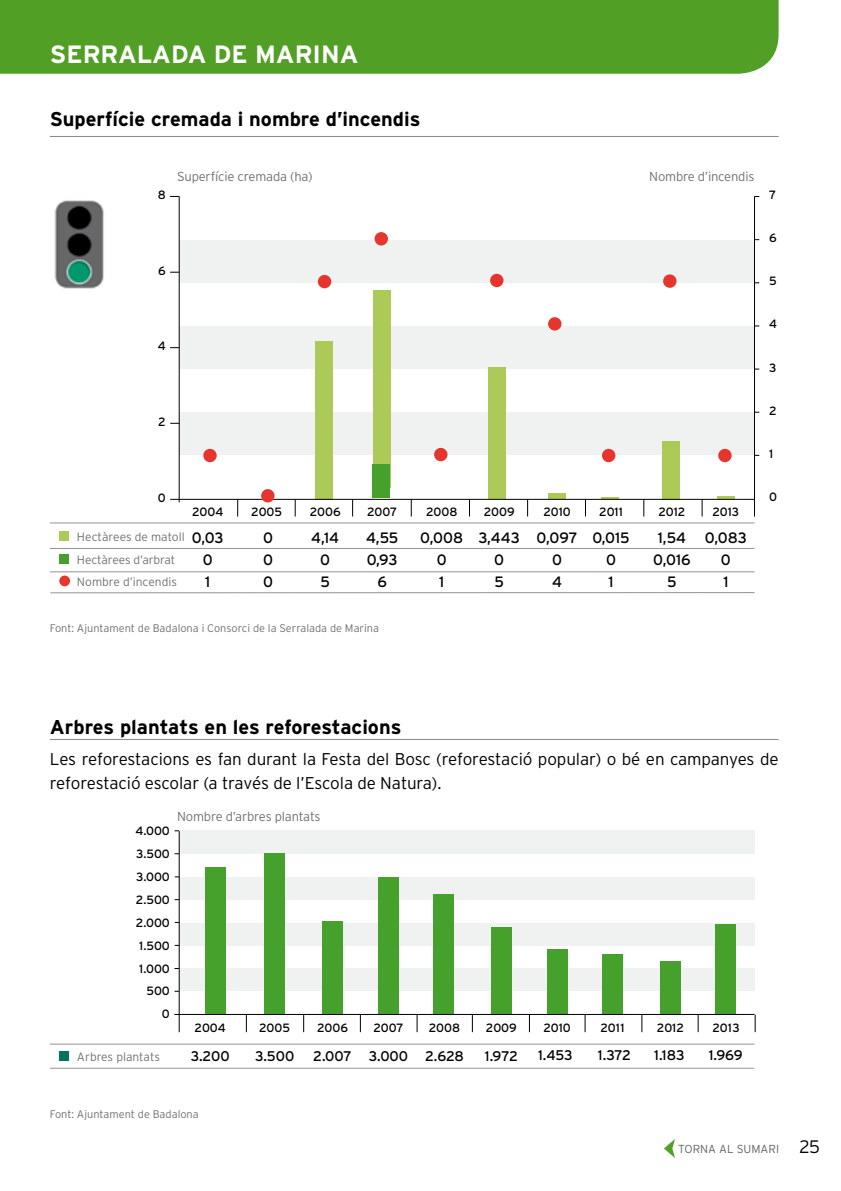
<style>
.page{position:relative;width:841px;height:1191px;background:#fff}
.page>*{position:absolute;margin:0;border:0;box-sizing:border-box;transform-origin:0 0}
.t1{font:700 25px "Interstate";color:#fff}
.t2{font:700 20px "Interstate";color:#000}
.t3{font:300 17px/24px "Interstate";letter-spacing:-.01em;color:#000}
.t4{font:15px/22.2px "Interstate";color:#000;text-align:center}
.t5{font:14px "Interstate";letter-spacing:-.01em;color:#000}
.t6{font:300 13px "Interstate";letter-spacing:-.015em;color:#707173}
.t7{font:12px/22.8px "Interstate";color:#000;text-align:right}
.t8{font:300 12px/22.4px "Interstate";color:#707173}
.t9{font:300 11.6px "Interstate";color:#646567}
.t10{font:300 11px "Interstate";color:#707173}
.s1{font-size:18px;color:#000}
</style>
<div class="page">
<div style="left:0;top:0;width:778px;height:74px;background:#51a025"></div>
<svg style="left:664px;top:1139px;width:11px;height:19px"></svg>
<div style="left:179px;top:412px;width:575px;height:43px;background:#f0f1f1"></div>
<div style="left:179px;top:326px;width:575px;height:43px;background:#f0f1f1"></div>
<div style="left:179px;top:240px;width:575px;height:42px;background:#f0f1f1"></div>
<div style="left:179px;top:968px;width:575px;height:23px;background:#f0f1f1"></div>
<div style="left:179px;top:922px;width:575px;height:23px;background:#f0f1f1"></div>
<div style="left:179px;top:876px;width:575px;height:23px;background:#f0f1f1"></div>
<div style="left:179px;top:830px;width:575px;height:23px;background:#f0f1f1"></div>
<img style="left:54px;top:200px;width:50px;height:89px">
<div style="left:59px;top:531px;width:10px;height:10px;background:#acca57"></div>
<div style="left:59px;top:554px;width:10px;height:9px;background:#45a12b"></div>
<hr style="left:179px;top:196px;width:1px;height:306px;background:#000">
<hr style="left:50px;top:571px;width:704px;height:1px;background:#929395">
<hr style="left:50px;top:592px;width:704px;height:1px;background:#929395">
<hr style="left:50px;top:522px;width:704px;height:1px;background:#929395">
<hr style="left:50px;top:548px;width:704px;height:1px;background:#929395">
<div style="left:373px;top:290px;width:17px;height:197px;background:#acca57"></div>
<div style="left:315px;top:341px;width:18px;height:158px;background:#acca57"></div>
<div style="left:373px;top:464px;width:17px;height:34px;background:#45a12b"></div>
<div style="left:488px;top:367px;width:18px;height:132px;background:#acca57"></div>
<div style="left:662px;top:441px;width:17px;height:58px;background:#acca57"></div>
<div style="left:548px;top:493px;width:17px;height:6px;background:#acca57"></div>
<svg style="left:601px;top:498px;width:17px;height:1px"></svg>
<hr style="left:717px;top:496px;width:17px;height:3px;background:#acca57">
<hr style="left:170px;top:499px;width:584px;height:1px;background:#000">
<div style="left:59px;top:575px;width:11px;height:11px;background:#e5352c;border-radius:50%"></div>
<div style="left:203px;top:449px;width:14px;height:13px;background:#e5352c;border-radius:50%"></div>
<div style="left:261px;top:489px;width:13px;height:13px;background:#e5352c;border-radius:50%"></div>
<div style="left:318px;top:275px;width:13px;height:13px;background:#e5352c;border-radius:50%"></div>
<div style="left:374px;top:232px;width:14px;height:13px;background:#e5352c;border-radius:50%"></div>
<div style="left:434px;top:448px;width:13px;height:13px;background:#e5352c;border-radius:50%"></div>
<div style="left:490px;top:274px;width:13px;height:13px;background:#e5352c;border-radius:50%"></div>
<div style="left:548px;top:317px;width:13px;height:13px;background:#e5352c;border-radius:50%"></div>
<div style="left:602px;top:449px;width:13px;height:13px;background:#e5352c;border-radius:50%"></div>
<div style="left:718px;top:449px;width:13px;height:13px;background:#e5352c;border-radius:50%"></div>
<hr style="left:50px;top:739px;width:728px;height:1px;background:#87888a">
<div style="left:59px;top:1050px;width:10px;height:10px;background:#00765a"></div>
<hr style="left:179px;top:831px;width:1px;height:201px;background:#000">
<hr style="left:50px;top:1043px;width:704px;height:1px;background:#929395">
<hr style="left:50px;top:1067px;width:704px;height:1px;background:#929395">
<hr style="left:754px;top:196px;width:1px;height:320px;background:#000">
<svg style="left:295px;top:499px;width:1px;height:17px"></svg>
<svg style="left:352px;top:499px;width:1px;height:17px"></svg>
<svg style="left:411px;top:499px;width:1px;height:17px"></svg>
<svg style="left:469px;top:499px;width:1px;height:17px"></svg>
<svg style="left:527px;top:499px;width:1px;height:17px"></svg>
<svg style="left:585px;top:499px;width:1px;height:17px"></svg>
<svg style="left:643px;top:499px;width:1px;height:17px"></svg>
<svg style="left:702px;top:499px;width:1px;height:17px"></svg>
<svg style="left:237px;top:499px;width:1px;height:17px"></svg>
<div style="left:663px;top:274px;width:13px;height:14px;background:#e5352c;border-radius:50%"></div>
<div style="left:378px;top:877px;width:21px;height:137px;background:#45a12b"></div>
<div style="left:322px;top:921px;width:20px;height:93px;background:#45a12b"></div>
<div style="left:491px;top:926px;width:21px;height:88px;background:#45a12b"></div>
<svg style="left:246px;top:1015px;width:1px;height:17px"></svg>
<svg style="left:303px;top:1015px;width:1px;height:17px"></svg>
<svg style="left:360px;top:1015px;width:1px;height:17px"></svg>
<svg style="left:417px;top:1015px;width:1px;height:17px"></svg>
<svg style="left:472px;top:1015px;width:1px;height:17px"></svg>
<svg style="left:529px;top:1015px;width:1px;height:17px"></svg>
<div style="left:205px;top:868px;width:20px;height:146px;background:#45a12b"></div>
<div style="left:264px;top:853px;width:21px;height:161px;background:#45a12b"></div>
<div style="left:433px;top:894px;width:21px;height:120px;background:#45a12b"></div>
<div style="left:547px;top:949px;width:21px;height:65px;background:#45a12b"></div>
<svg style="left:585px;top:1015px;width:1px;height:17px"></svg>
<svg style="left:641px;top:1015px;width:1px;height:17px"></svg>
<div style="left:602px;top:954px;width:20px;height:60px;background:#45a12b"></div>
<div style="left:660px;top:961px;width:21px;height:53px;background:#45a12b"></div>
<svg style="left:698px;top:1015px;width:1px;height:17px"></svg>
<svg style="left:755px;top:1014px;width:1px;height:18px"></svg>
<div style="left:715px;top:924px;width:20px;height:90px;background:#45a12b"></div>
<hr style="left:174px;top:1014px;width:580px;height:1px;background:#000">
<hr style="left:50px;top:136px;width:728px;height:1px;background:#87888a">
<h1 class="t1" style="left:50px;top:40px;width:310px">SERRALADA DE MARINA</h1>
<h2 class="t2" style="left:50px;top:108px;width:372px">Superfície cremada i nombre d’incendis</h2>
<p class="t7" style="left:158px;top:183px;width:10px">8</p>
<p class="t6" style="left:177px;top:169px;width:137px">Superfície cremada (ha)</p>
<p class="t7" style="left:158px;top:259px;width:9px">6</p>
<p class="t7" style="left:158px;top:334px;width:10px">4</p>
<p class="t7" style="left:158px;top:410px;width:9px">2</p>
<p class="t6" style="left:649px;top:169px;width:107px">Nombre d’incendis</p>
<p class="t7" style="left:158px;top:486px;width:9px">0</p>
<p class="t8" style="left:77px;top:525px;width:109px">Hectàrees de matoll<br>Hectàrees d’arbrat<br>Nombre d’incendis</p>
<p class="t4" style="left:478px;top:526px;width:43px">3,443<br>0<br>5</p>
<p class="t4" style="left:536px;top:526px;width:43px">0,097<br>0<br>4</p>
<p class="t4" style="left:653px;top:526px;width:39px">1,54<br>0,016<br>5</p>
<p class="t7" style="left:192px;top:500px;width:33px">2004</p>
<p class="t7" style="left:251px;top:500px;width:32px">2005</p>
<p class="t7" style="left:310px;top:500px;width:32px">2006</p>
<p class="t7" style="left:367px;top:500px;width:32px">2007</p>
<p class="t7" style="left:426px;top:500px;width:33px">2008</p>
<p class="t7" style="left:484px;top:500px;width:32px">2009</p>
<p class="t7" style="left:543px;top:500px;width:29px">2010</p>
<p class="t7" style="left:599px;top:500px;width:25px">2011</p>
<p class="t7" style="left:658px;top:500px;width:29px">2012</p>
<p class="t7" style="left:712px;top:500px;width:28px">2013</p>
<p class="t4" style="left:592px;top:526px;width:39px">0,015<br>0<br>1</p>
<p class="t4" style="left:705px;top:526px;width:43px">0,083<br>0<br>1</p>
<p class="t4" style="left:192px;top:526px;width:33px">0,03<br>0<br>1</p>
<p class="t4" style="left:263px;top:526px;width:11px;text-align:justify">0<br>0<br>0</p>
<p class="t4" style="left:311px;top:526px;width:30px">4,14<br>0<br>5</p>
<p class="t4" style="left:366px;top:526px;width:34px">4,55<br>0,93<br>6</p>
<p class="t4" style="left:420px;top:526px;width:44px">0,008<br>0<br>1</p>
<p class="t10" style="left:50px;top:621px;width:331px">Font: Ajuntament de Badalona i Consorci de la Serralada de Marina</p>
<p class="t7" style="left:769px;top:183px;width:9px">7</p>
<p class="t7" style="left:769px;top:226px;width:9px">6</p>
<p class="t7" style="left:769px;top:269px;width:9px">5</p>
<p class="t7" style="left:769px;top:313px;width:10px">4</p>
<p class="t7" style="left:769px;top:356px;width:9px">3</p>
<p class="t7" style="left:769px;top:399px;width:9px">2</p>
<p class="t7" style="left:769px;top:442px;width:6px">1</p>
<p class="t7" style="left:769px;top:485px;width:9px">0</p>
<h2 class="t2" style="left:50px;top:715px;width:353px">Arbres plantats en les reforestacions</h2>
<h3 class="t3" style="left:50px;top:747px;width:730px">Les reforestacions es fan durant la Festa del Bosc (reforestació popular) o bé en campanyes de reforestació escolar (a través de l’Escola de Natura).</h3>
<p class="t7" style="left:135px;top:819px;width:36px">4.000<br>3.500<br>3.000<br>2.500<br>2.000<br>1.500<br>1.000<br>500<br>0</p>
<p class="t8" style="left:77px;top:1045px;width:85px">Arbres plantats</p>
<p class="t6" style="left:177px;top:809px;width:145px">Nombre d’arbres plantats</p>
<p class="t7" style="left:195px;top:1016px;width:33px">2004</p>
<p class="t7" style="left:259px;top:1016px;width:32px">2005</p>
<p class="t7" style="left:317px;top:1016px;width:32px">2006</p>
<p class="t7" style="left:373px;top:1016px;width:32px">2007</p>
<p class="t7" style="left:429px;top:1016px;width:33px">2008</p>
<p class="t7" style="left:486px;top:1016px;width:32px">2009</p>
<p class="t7" style="left:543px;top:1016px;width:29px">2010</p>
<p class="t5" style="left:538px;top:1047px;width:36px">1.453</p>
<p class="t5" style="left:191px;top:1047px;width:40px">3.200</p>
<p class="t5" style="left:255px;top:1047px;width:41px">3.500</p>
<p class="t5" style="left:313px;top:1047px;width:152px">2.007 3.000 2.628</p>
<p class="t5" style="left:485px;top:1047px;width:35px">1.972</p>
<p class="t10" style="left:50px;top:1108px;width:150px">Font: Ajuntament de Badalona</p>
<p class="t7" style="left:600px;top:1016px;width:26px">2011</p>
<p class="t5" style="left:598px;top:1047px;width:35px">1.372</p>
<p class="t7" style="left:657px;top:1016px;width:29px">2012</p>
<p class="t5" style="left:654px;top:1047px;width:32px">1.183</p>
<p class="t7" style="left:712px;top:1016px;width:29px">2013</p>
<p class="t5" style="left:709px;top:1047px;width:35px">1.969</p>
<p class="t9" style="left:678px;top:1142px;width:144px">TORNA AL SUMARI <span class="s1">25</span></p>
</div>
